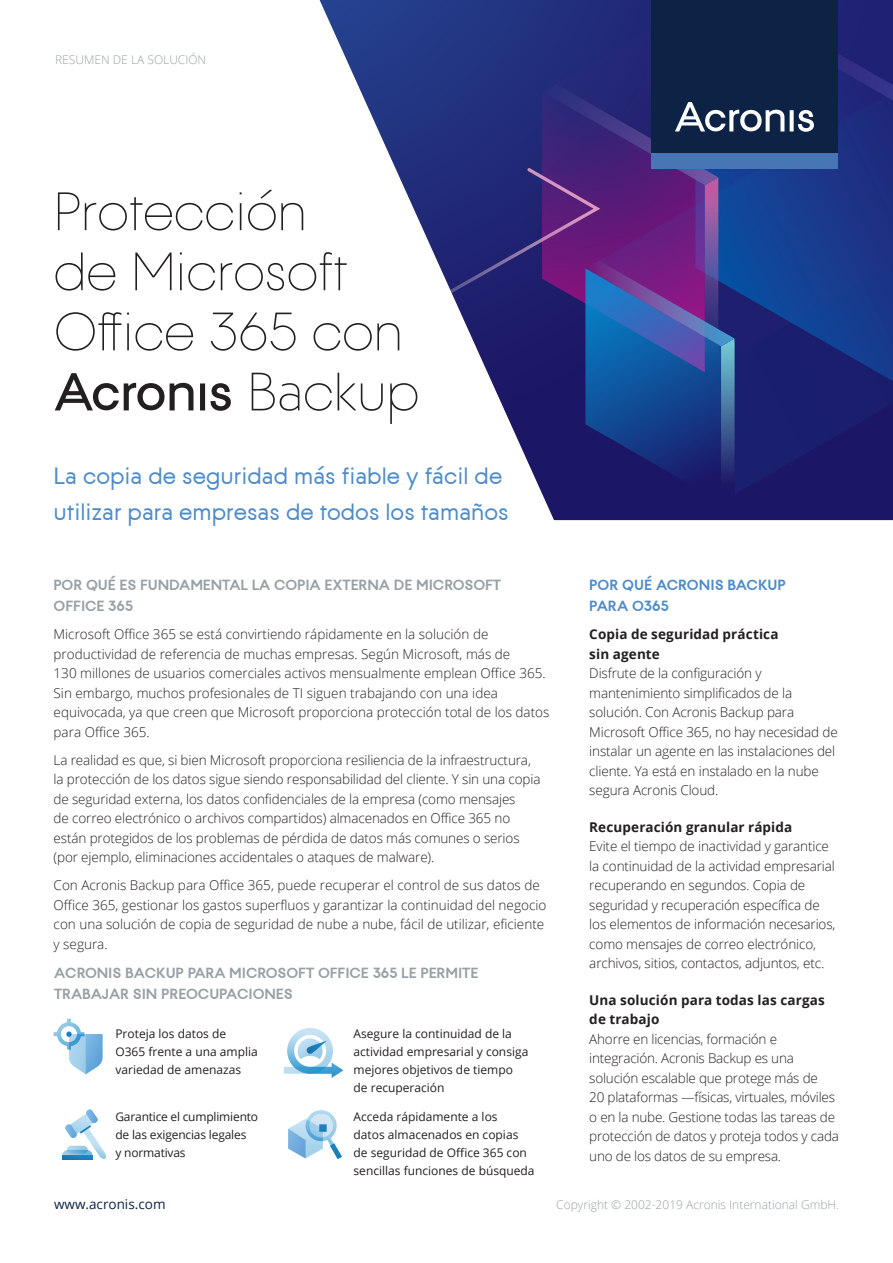
<style>
.page{position:relative;width:893px;height:1263px;background:#fff}
.page>*{position:absolute;margin:0;border:0;box-sizing:border-box;transform-origin:0 0}
.t1{font:300 54px "Acronis";color:#231f20}
.t2{font:23.55px/36.3px "Acronis";color:#4e8bc9}
.t3{font:700 15px/21px "Acronis";color:#97a0a5}
.t4{font:700 15px/21px "Acronis";letter-spacing:.01em;color:#4e8bc9}
.t5{font:300 13.5px/19.5px "Open Sans";letter-spacing:-.01em;color:#231f20}
.t6{font:700 13.5px/19.5px "Open Sans";letter-spacing:.01em;color:#231f20}
.t7{font:13.5px "Open Sans";color:#0c2346}
.t8{font:12px/18px "Open Sans";color:#231f20}
.t9{font:300 12px "Open Sans";color:#97a0a5}
</style>
<div class="page">
<svg style="left:320px;top:0;width:573px;height:520px"></svg>
<svg style="left:450px;top:0;width:443px;height:502px;background:#2f377e"></svg>
<div style="left:651px;top:154px;width:186px;height:15px;background:#4876b4"></div>
<svg style="left:54px;top:1019px;width:48px;height:55px"></svg>
<svg style="left:62px;top:1109px;width:44px;height:50px"></svg>
<svg style="left:62px;top:1155px;width:31px;height:4px"></svg>
<svg style="left:288px;top:1110px;width:54px;height:49px"></svg>
<svg style="left:284px;top:1028px;width:59px;height:50px"></svg>
<p class="t9" style="left:55px;top:51px;width:153px">RESUMEN DE LA SOLUCIÓN</p>
<h1 class="t1" style="left:54px;top:181px;width:255px">Protección</h1>
<h1 class="t1" style="left:54px;top:241px;width:296px">de Microsoft</h1>
<h1 class="t1" style="left:54px;top:301px;width:351px">Office 365 con</h1>
<h1 class="t1" style="left:247px;top:361px;width:173px">Backup</h1>
<h2 class="t2" style="left:54px;top:458px;width:457px">La copia de seguridad más fiable y fácil de utilizar para empresas de todos los tamaños</h2>
<p class="t3" style="left:54px;top:574px;width:449px">POR QUÉ ES FUNDAMENTAL LA COPIA EXTERNA DE MICROSOFT<br>OFFICE 365</p>
<p class="t5" style="left:54px;top:624px;width:497px">Microsoft Office 365 se está convirtiendo rápidamente en la solución de productividad de referencia de muchas empresas. Según Microsoft, más de<br>130 millones de usuarios comerciales activos mensualmente emplean Office 365.<br>Sin embargo, muchos profesionales de TI siguen trabajando con una idea equivocada, ya que creen que Microsoft proporciona protección total de los datos para Office 365.</p>
<p class="t5" style="left:54px;top:750px;width:488px">La realidad es que, si bien Microsoft proporciona resiliencia de la infraestructura, la protección de los datos sigue siendo responsabilidad del cliente. Y sin una copia de seguridad externa, los datos confidenciales de la empresa (como mensajes<br>de correo electrónico o archivos compartidos) almacenados en Office 365 no están protegidos de los problemas de pérdida de datos más comunes o serios (por ejemplo, eliminaciones accidentales o ataques de malware).</p>
<p class="t5" style="left:54px;top:875px;width:494px">Con Acronis Backup para Office 365, puede recuperar el control de sus datos de Office 365, gestionar los gastos superfluos y garantizar la continuidad del negocio con una solución de copia de seguridad de nube a nube, fácil de utilizar, eficiente y segura.</p>
<p class="t3" style="left:54px;top:962px;width:426px">ACRONIS BACKUP PARA MICROSOFT OFFICE 365 LE PERMITE<br>TRABAJAR SIN PREOCUPACIONES</p>
<p class="t8" style="left:115px;top:1024px;width:144px">Proteja los datos de<br>O365 frente a una amplia variedad de amenazas</p>
<p class="t8" style="left:354px;top:1024px;width:176px">Asegure la continuidad de la actividad empresarial y consiga mejores objetivos de tiempo de recuperación</p>
<p class="t8" style="left:115px;top:1107px;width:144px">Garantice el cumplimiento de las exigencias legales<br>y normativas</p>
<p class="t8" style="left:354px;top:1107px;width:183px">Acceda rápidamente a los<br>datos almacenados en copias de seguridad de Office 365 con sencillas funciones de búsqueda</p>
<p class="t4" style="left:589px;top:574px;width:198px">POR QUÉ ACRONIS BACKUP<br>PARA O365</p>
<p class="t6" style="left:589px;top:624px;width:191px">Copia de seguridad práctica sin agente</p>
<p class="t5" style="left:589px;top:663px;width:250px">Disfrute de la configuración y mantenimiento simplificados de la solución. Con Acronis Backup para Microsoft Office 365, no hay necesidad de instalar un agente en las instalaciones del cliente. Ya está en instalado en la nube segura Acronis Cloud.</p>
<p class="t6" style="left:589px;top:817px;width:205px">Recuperación granular rápida</p>
<p class="t5" style="left:589px;top:836px;width:248px">Evite el tiempo de inactividad y garantice la continuidad de la actividad empresarial recuperando en segundos. Copia de seguridad y recuperación específica de los elementos de información necesarios, como mensajes de correo electrónico, archivos, sitios, contactos, adjuntos, etc.</p>
<p class="t6" style="left:589px;top:990px;width:237px">Una solución para todas las cargas de trabajo</p>
<p class="t5" style="left:589px;top:1029px;width:251px">Ahorre en licencias, formación e integración. Acronis Backup es una solución escalable que protege más de<br>20 plataformas —físicas, virtuales, móviles o en la nube. Gestione todas las tareas de protección de datos y proteja todos y cada uno de los datos de su empresa.</p>
<p class="t7" style="left:54px;top:1195px;width:113px">www.acronis.com</p>
<p class="t9" style="left:556px;top:1196px;width:284px">Copyright © 2002-2019 Acronis International GmbH.</p>
</div>
